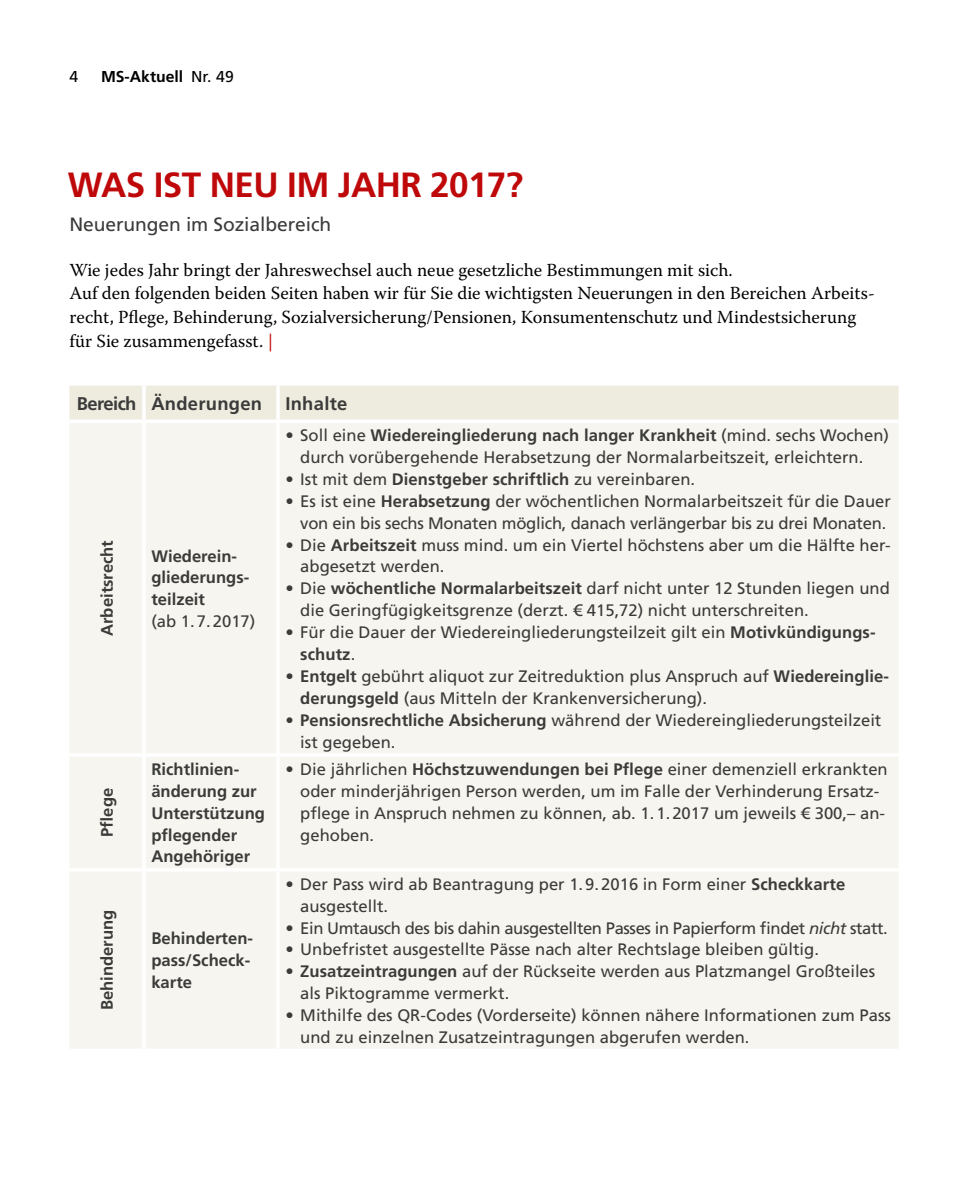
<style>
.page{position:relative;width:968px;height:1191px;background:#fff}
.page>*{position:absolute;margin:0;border:0;box-sizing:border-box;transform-origin:0 0}
.t1{font:700 35px "Frutiger LT Std";letter-spacing:-.015em;color:#bf0809}
.t2{font:19.25px "Frutiger LT Std";letter-spacing:-.005em;color:#3b3b3a}
.t3{font:18.38px/23.6px "Warnock Pro";color:#000}
.t4{font:700 18.38px "Frutiger LT Std";letter-spacing:.015em;color:#3b3b3a}
.t5{font:16.62px/21.9px "Frutiger LT Std";color:#3b3b3a}
.t6{font:700 16.62px/21.9px "Frutiger LT Std";color:#3b3b3a}
.t7{font:16.62px "Frutiger LT Std";letter-spacing:-.025em;color:#3b3b3a}
.t8{font:700 15.75px "Frutiger LT Std";color:#000}
.t9{font:15.75px "Frutiger LT Std";color:#000}
.s1{font-weight:400}
.s2{color:#bf0809}
.s3{font-weight:700}
.s4{font-style:italic}
</style>
<div class="page">
<div style="left:69px;top:385px;width:829px;height:34px;background:#eeebdf"></div>
<div style="left:70px;top:423px;width:828px;height:625px;background:#f7f5ef"></div>
<hr style="left:142px;top:385px;width:4px;height:34px;background:#fbfaf8">
<hr style="left:276px;top:385px;width:4px;height:34px;background:#fbfaf7">
<svg style="left:69px;top:419px;width:73px;height:1px"></svg>
<svg style="left:145px;top:419px;width:131px;height:1px"></svg>
<hr style="left:142px;top:423px;width:4px;height:330px;background:#fff">
<svg style="left:280px;top:419px;width:618px;height:1px"></svg>
<hr style="left:276px;top:423px;width:4px;height:330px;background:#fff">
<hr style="left:69px;top:753px;width:75px;height:3px;background:#fff">
<hr style="left:144px;top:753px;width:134px;height:3px;background:#fff">
<hr style="left:142px;top:756px;width:4px;height:112px;background:#fff">
<hr style="left:278px;top:753px;width:620px;height:3px;background:#fff">
<hr style="left:276px;top:756px;width:4px;height:112px;background:#fff">
<hr style="left:69px;top:868px;width:75px;height:3px;background:#fff">
<hr style="left:144px;top:868px;width:134px;height:3px;background:#fff">
<hr style="left:142px;top:871px;width:4px;height:177px;background:#fff">
<hr style="left:278px;top:868px;width:620px;height:3px;background:#fff">
<hr style="left:276px;top:871px;width:4px;height:177px;background:#fff">
<p class="t9" style="left:69px;top:67px;width:10px">4</p>
<p class="t8" style="left:101px;top:67px;width:134px">MS-Aktuell <span class="s1">Nr. 49</span></p>
<h1 class="t1" style="left:68px;top:165px;width:457px">WAS IST NEU IM JAHR 2017?</h1>
<p class="t2" style="left:69px;top:213px;width:263px">Neuerungen im Sozialbereich</p>
<p class="t3" style="left:69px;top:257px;width:806px">Wie jedes Jahr bringt der Jahreswechsel auch neue gesetzliche Bestimmungen mit sich.<br>Auf den folgenden beiden Seiten haben wir für Sie die wichtigsten Neuerungen in den Bereichen Arbeits&shy;recht, Pflege, Behinderung, Sozialversicherung/Pensionen, Konsumentenschutz und Mindestsicherung für Sie zusammengefasst. <span class="s2">|</span></p>
<p class="t4" style="left:77px;top:393px;width:187px">Bereich Änderungen</p>
<p class="t4" style="left:285px;top:393px;width:63px">Inhalte</p>
<p class="t6" style="left:96px;top:636px;width:97px;rotate:-90deg">Arbeitsrecht</p>
<p class="t6" style="left:151px;top:545px;width:98px">Wiederein&shy;gliederungs&shy;teilzeit</p>
<p class="t5" style="left:151px;top:610px;width:105px">(ab 1.7.2017)</p>
<p class="t5" style="left:300px;top:424px;width:590px;text-indent:-15px">• Soll eine <span class="s3">Wiedereingliederung nach langer Krankheit</span> (mind. sechs Wochen) durch vorübergehende Herabsetzung der Normalarbeitszeit, erleichtern.</p>
<p class="t5" style="left:285px;top:468px;width:411px">• Ist mit dem <span class="s3">Dienstgeber schriftlich</span> zu vereinbaren.</p>
<p class="t5" style="left:285px;top:490px;width:607px;text-align:right">• Es ist eine <span class="s3">Herabsetzung</span> der wöchentlichen Normalarbeitszeit für die Dauer von ein bis sechs Monaten möglich, danach verlängerbar bis zu drei Monaten.</p>
<p class="t5" style="left:300px;top:534px;width:592px;text-indent:-15px">• Die <span class="s3">Arbeitszeit</span> muss mind. um ein Viertel höchstens aber um die Hälfte her&shy;abgesetzt werden.</p>
<p class="t5" style="left:300px;top:578px;width:591px;text-indent:-15px">• Die <span class="s3">wöchentliche Normalarbeitszeit</span> darf nicht unter 12 Stunden liegen und die Geringfügigkeitsgrenze (derzt. € 415,72) nicht unterschreiten.</p>
<p class="t5" style="left:300px;top:621px;width:576px;text-indent:-15px">• Für die Dauer der Wiedereingliederungsteilzeit gilt ein <span class="s3">Motivkündigungs&shy;schutz</span>.</p>
<p class="t5" style="left:300px;top:665px;width:590px;text-indent:-15px"><span class="s3">• Entgelt</span> gebührt aliquot zur Zeitreduktion plus Anspruch auf <span class="s3">Wiedereinglie&shy;derungsgeld</span> (aus Mitteln der Krankenversicherung).</p>
<p class="t5" style="left:300px;top:709px;width:582px;text-indent:-15px"><span class="s3">• Pensionsrechtliche Absicherung</span> während der Wiedereingliederungsteilzeit ist gegeben.</p>
<p class="t6" style="left:96px;top:837px;width:50px;rotate:-90deg">Pflege</p>
<p class="t6" style="left:96px;top:1010px;width:102px;rotate:-90deg">Behinderung</p>
<p class="t6" style="left:151px;top:758px;width:115px">Richtlinien&shy;änderung zur<br>Unterstützung pflegender<br>Angehöriger</p>
<p class="t5" style="left:300px;top:758px;width:589px;text-indent:-15px">• Die jährlichen <span class="s3">Höchstzuwendungen bei Pflege</span> einer demenziell erkrankten oder minderjährigen Person werden, um im Falle der Verhinderung Ersatz&shy;pflege in Anspruch nehmen zu können, ab. 1.1.2017 um jeweils € 300,– an&shy;gehoben.</p>
<p class="t6" style="left:151px;top:927px;width:103px">Behinderten&shy;pass/Scheck&shy;karte</p>
<p class="t5" style="left:300px;top:873px;width:546px;text-indent:-15px">• Der Pass wird ab Beantragung per 1.9.2016 in Form einer <span class="s3">Scheckkarte </span>ausgestellt.</p>
<p class="t7" style="left:285px;top:918px;width:603px">• Ein Umtausch des bis dahin ausgestellten Passes in Papierform findet <span class="s4">nicht</span> statt.</p>
<p class="t5" style="left:285px;top:938px;width:535px">• Unbefristet ausgestellte Pässe nach alter Rechtslage bleiben gültig.</p>
<p class="t5" style="left:300px;top:960px;width:576px;text-indent:-15px"><span class="s3">• Zusatzeintragungen</span> auf der Rückseite werden aus Platzmangel Großteiles als Piktogramme vermerkt.</p>
<p class="t5" style="left:300px;top:1004px;width:592px;text-indent:-15px">• Mithilfe des QR-Codes (Vorderseite) können nähere Informationen zum Pass und zu einzelnen Zusatzeintragungen abgerufen werden.</p>
</div>
